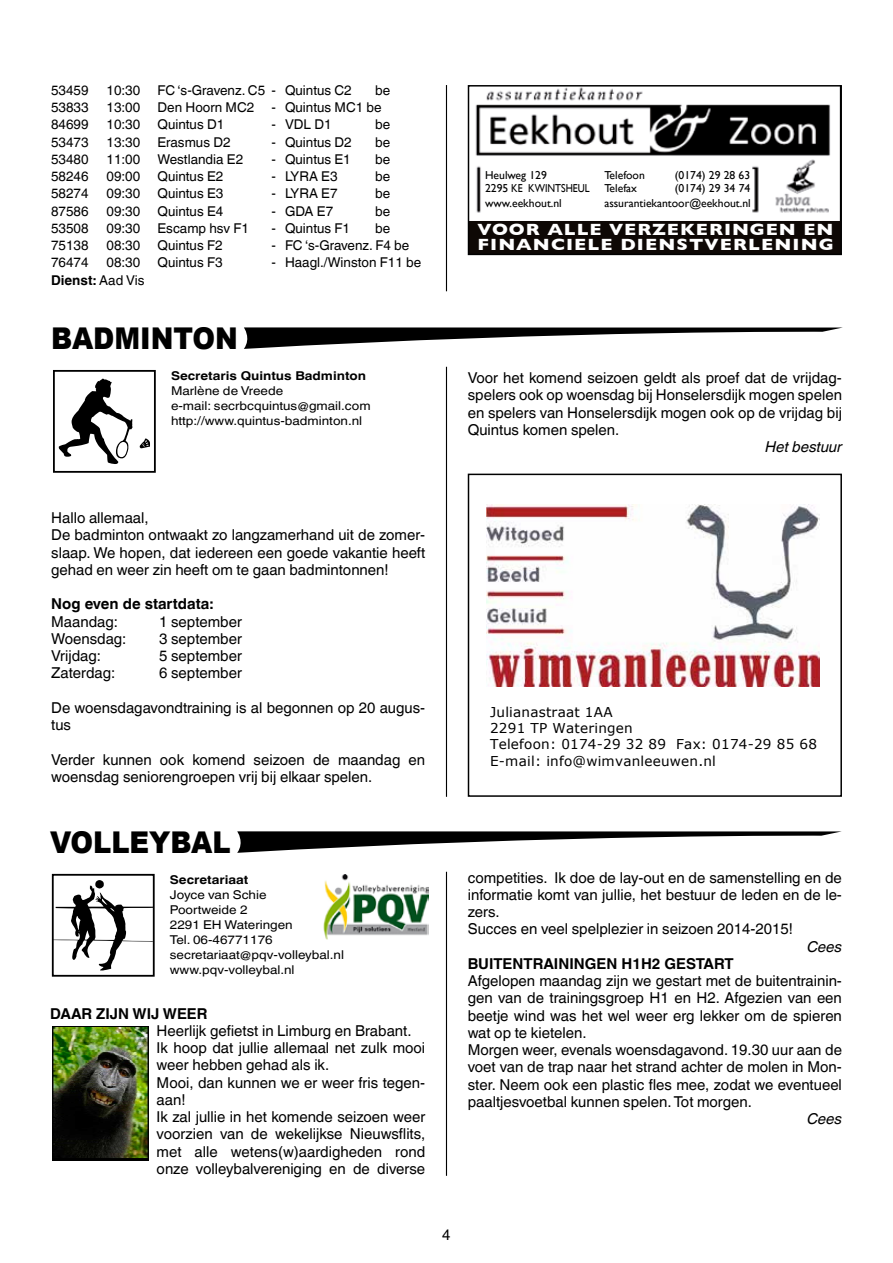
<style>
.page{position:relative;width:893px;height:1263px;background:#fff}
.page>*{position:absolute;margin:0;border:0;box-sizing:border-box;transform-origin:0 0}
.t1{font:113.55px "Sportstfb";color:#000}
.t2{font:107.7px "Sportstfb";color:#000}
.t3{font:900 30px "Arial";color:#000;scale:.91 1}
.t4{font:700 16.5px/15.1px "Gill Sans";letter-spacing:.06em;color:#fff;scale:1.13 1}
.t5{font:15px/17.2px "Helvetica World";color:#000}
.t6{font:700 15px "Helvetica World";color:#000}
.t7{font:italic 15px "Helvetica World";color:#000}
.t8{font:13.65px/16.4px "Verdana";letter-spacing:.015em;color:#000}
.t9{font:13.5px "Helvetica World";color:#000}
.t10{font:700 13.5px "Helvetica World";color:#000}
.t11{font:12.15px/15px "Helvetica World";color:#000;scale:1.11 1}
.t12{font:700 12.15px "Helvetica World";color:#000;scale:1.11 1}
.t13{font:11.55px "Gill Sans";color:#000}
.s1{font-weight:400}
</style>
<div class="page">
<div style="left:52px;top:874px;width:103px;height:103px;border:2px solid #000"></div>
<svg style="left:237px;top:831px;width:605px;height:22px"></svg>
<img style="left:323px;top:874px;width:106px;height:65px">
<div style="left:53px;top:370px;width:103px;height:103px;border:2px solid #000"></div>
<svg style="left:244px;top:327px;width:599px;height:22px"></svg>
<img style="left:475px;top:88px;width:356px;height:125px">
<div style="left:468px;top:221px;width:373px;height:32px;background:#0e0805"></div>
<div style="left:483px;top:168px;width:269px;height:42px;background:#fff"></div>
<div style="left:468px;top:85px;width:374px;height:170px;border:2px solid #000"></div>
<hr style="left:446px;top:367px;width:1px;height:430px;background:#000">
<img style="left:487px;top:504px;width:332px;height:183px">
<div style="left:468px;top:474px;width:374px;height:323px;border:2px solid #000"></div>
<img style="left:52px;top:1026px;width:96px;height:135px">
<hr style="left:446px;top:85px;width:1px;height:206px;background:#000">
<hr style="left:446px;top:872px;width:1px;height:304px;background:#000">
<p class="t9" style="left:51px;top:82px;width:39px">53459</p>
<p class="t9" style="left:107px;top:82px;width:35px">10:30</p>
<p class="t9" style="left:158px;top:82px;width:196px">FC ‘s-Gravenz. C5 - Quintus C2</p>
<p class="t9" style="left:375px;top:82px;width:17px">be</p>
<p class="t9" style="left:51px;top:99px;width:39px">53833</p>
<p class="t9" style="left:107px;top:99px;width:35px">13:00</p>
<p class="t9" style="left:158px;top:99px;width:98px">Den Hoorn MC2</p>
<p class="t9" style="left:272px;top:99px;width:112px">- Quintus MC1 be</p>
<p class="t9" style="left:51px;top:117px;width:39px">84699</p>
<p class="t9" style="left:107px;top:117px;width:35px">10:30</p>
<p class="t9" style="left:158px;top:117px;width:68px">Quintus D1</p>
<p class="t9" style="left:272px;top:117px;width:62px">- VDL D1</p>
<p class="t9" style="left:375px;top:117px;width:17px">be</p>
<p class="t9" style="left:51px;top:134px;width:39px">53473</p>
<p class="t9" style="left:107px;top:134px;width:35px">13:30</p>
<p class="t9" style="left:158px;top:134px;width:75px">Erasmus D2</p>
<p class="t9" style="left:272px;top:134px;width:82px">- Quintus D2</p>
<p class="t9" style="left:375px;top:134px;width:17px">be</p>
<p class="t9" style="left:51px;top:151px;width:39px">53480</p>
<p class="t9" style="left:107px;top:151px;width:35px">11:00</p>
<p class="t9" style="left:158px;top:151px;width:87px">Westlandia E2</p>
<p class="t9" style="left:272px;top:151px;width:81px">- Quintus E1</p>
<p class="t9" style="left:375px;top:151px;width:17px">be</p>
<p class="t9" style="left:51px;top:168px;width:39px">58246</p>
<p class="t9" style="left:107px;top:168px;width:35px">09:00</p>
<p class="t9" style="left:158px;top:168px;width:67px">Quintus E2</p>
<p class="t9" style="left:272px;top:168px;width:68px">- LYRA E3</p>
<p class="t9" style="left:375px;top:168px;width:17px">be</p>
<p class="t9" style="left:51px;top:186px;width:39px">58274</p>
<p class="t9" style="left:107px;top:186px;width:35px">09:30</p>
<p class="t9" style="left:158px;top:186px;width:67px">Quintus E3</p>
<p class="t9" style="left:272px;top:186px;width:68px">- LYRA E7</p>
<p class="t9" style="left:375px;top:186px;width:17px">be</p>
<p class="t9" style="left:51px;top:203px;width:39px">87586</p>
<p class="t9" style="left:107px;top:203px;width:35px">09:30</p>
<p class="t9" style="left:158px;top:203px;width:67px">Quintus E4</p>
<p class="t9" style="left:272px;top:203px;width:63px">- GDA E7</p>
<p class="t9" style="left:375px;top:203px;width:17px">be</p>
<p class="t9" style="left:51px;top:220px;width:39px">53508</p>
<p class="t9" style="left:107px;top:220px;width:35px">09:30</p>
<p class="t9" style="left:158px;top:220px;width:93px">Escamp hsv F1</p>
<p class="t9" style="left:272px;top:220px;width:80px">- Quintus F1</p>
<p class="t9" style="left:375px;top:220px;width:17px">be</p>
<p class="t9" style="left:51px;top:237px;width:39px">75138</p>
<p class="t9" style="left:107px;top:237px;width:35px">08:30</p>
<p class="t9" style="left:158px;top:237px;width:67px">Quintus F2</p>
<p class="t9" style="left:272px;top:237px;width:139px">- FC ‘s-Gravenz. F4 be</p>
<p class="t9" style="left:51px;top:255px;width:39px">76474</p>
<p class="t9" style="left:107px;top:255px;width:35px">08:30</p>
<p class="t9" style="left:158px;top:255px;width:67px">Quintus F3</p>
<p class="t9" style="left:272px;top:255px;width:151px">- Haagl./Winston F11 be</p>
<p class="t10" style="left:51px;top:272px;width:95px">Dienst: <span class="s1">Aad Vis</span></p>
<h3 class="t3" style="left:51px;top:321px;width:91px">BADMIN</h3>
<h3 class="t3" style="left:174px;top:321px;width:45px">TON</h3>
<h2 class="t2" style="left:48px;top:372px;width:106px">!</h2>
<p class="t12" style="left:171px;top:368px;width:177px">Secretaris Quintus Badminton</p>
<p class="t11" style="left:171px;top:383px;width:181px">Marlène de Vreede<br>e-mail: secrbcquintus@gmail.com</p>
<p class="t11" style="left:171px;top:413px;width:174px">http://www.quintus-badminton.nl</p>
<p class="t5" style="left:51px;top:509px;width:375px">Hallo allemaal,<br>De badminton ontwaakt zo langzamerhand uit de zomer&shy;slaap. We hopen, dat iedereen een goede vakantie heeft gehad en weer zin heeft om te gaan badmintonnen!</p>
<p class="t6" style="left:51px;top:595px;width:164px">Nog even de startdata:</p>
<p class="t5" style="left:51px;top:613px;width:68px">Maandag:</p>
<p class="t5" style="left:159px;top:613px;width:84px">1 september</p>
<p class="t5" style="left:51px;top:630px;width:77px">Woensdag:</p>
<p class="t5" style="left:159px;top:630px;width:84px">3 september</p>
<p class="t5" style="left:51px;top:647px;width:51px">Vrijdag:</p>
<p class="t5" style="left:159px;top:647px;width:84px">5 september</p>
<p class="t5" style="left:51px;top:665px;width:66px">Zaterdag:</p>
<p class="t5" style="left:159px;top:665px;width:84px">6 september</p>
<p class="t5" style="left:51px;top:699px;width:375px">De woensdagavondtraining is al begonnen op 20 augus&shy;tus</p>
<p class="t5" style="left:51px;top:751px;width:375px">Verder kunnen ook komend seizoen de maandag en woensdag seniorengroepen vrij bij elkaar spelen.</p>
<h3 class="t3" style="left:50px;top:825px;width:200px">VO LLEYBAL</h3>
<h1 class="t1" style="left:39px;top:873px;width:123px">{</h1>
<p class="t12" style="left:170px;top:872px;width:72px">Secretariaat</p>
<p class="t11" style="left:170px;top:887px;width:158px">Joyce van Schie<br>Poortweide 2<br>2291 EH Wateringen<br>Tel. 06-46771176 secretariaat@pqv-volleybal.nl www.pqv-volleybal.nl</p>
<p class="t6" style="left:50px;top:1005px;width:159px">Daar zijn wij weer</p>
<p class="t5" style="left:157px;top:1022px;width:270px">Heerlijk gefietst in Limburg en Brabant.<br>Ik hoop dat jullie allemaal net zulk mooi weer hebben gehad als ik.<br>Mooi, dan kunnen we er weer fris tegen&shy;aan!<br>Ik zal jullie in het komende seizoen weer voorzien van de wekelijkse Nieuwsflits, met alle wetens(w)aardigheden rond onze volleybalvereniging en de diverse</p>
<p class="t13" style="left:485px;top:168px;width:63px">Heulweg 129</p>
<p class="t13" style="left:604px;top:168px;width:42px">Telefoon</p>
<p class="t13" style="left:675px;top:168px;width:77px">(0174) 29 28 63</p>
<p class="t13" style="left:485px;top:181px;width:106px">2295 KE KWINTSHEUL</p>
<p class="t13" style="left:604px;top:181px;width:34px">Telefax</p>
<p class="t13" style="left:675px;top:181px;width:77px">(0174) 29 34 74</p>
<p class="t13" style="left:485px;top:197px;width:78px">www.eekhout.nl</p>
<p class="t13" style="left:604px;top:197px;width:148px">assurantiekantoor@eekhout.nl</p>
<p class="t4" style="left:477px;top:222px;width:317px">VOOR ALLE VERZEKERINGEN EN<br>FINANCIELE DIENSTVERLENING</p>
<p class="t5" style="left:468px;top:369px;width:376px;text-align:justify">Voor het komend seizoen geldt als proef dat de vrijdag&shy;spelers ook op woensdag bij Honselersdijk mogen spelen en spelers van Honselersdijk mogen ook op de vrijdag bij Quintus komen spelen.</p>
<p class="t7" style="left:765px;top:438px;width:78px">Het bestuur</p>
<p class="t8" style="left:490px;top:704px;width:328px">Julianastraat 1AA<br>2291 TP Wateringen<br>Telefoon: 0174-29 32 89 Fax: 0174-29 85 68<br>E-mail: info@wimvanleeuwen.nl</p>
<p class="t5" style="left:468px;top:869px;width:376px">competities. Ik doe de lay-out en de samenstelling en de informatie komt van jullie, het bestuur de leden en de le&shy;zers.<br>Succes en veel spelplezier in seizoen 2014-2015!</p>
<p class="t7" style="left:807px;top:937px;width:36px">Cees</p>
<p class="t6" style="left:468px;top:955px;width:10px">Buit</p>
<p class="t6" style="left:503px;top:955px;width:60px">entrainin</p>
<p class="t6" style="left:585px;top:955px;width:146px">gen H1H2 gestart</p>
<p class="t5" style="left:468px;top:972px;width:376px">Afgelopen maandag zijn we gestart met de buitentrainin&shy;gen van de trainingsgroep H1 en H2. Afgezien van een beetje wind was het wel weer erg lekker om de spieren wat op te kietelen.<br>Morgen weer, evenals woensdagavond. 19.30 uur aan de voet van de trap naar het strand achter de molen in Mon&shy;ster. Neem ook een plastic fles mee, zodat we eventueel paaltjesvoetbal kunnen spelen. Tot morgen.</p>
<p class="t7" style="left:807px;top:1110px;width:36px">Cees</p>
<p class="t8" style="left:497px;top:1027px;width:324px">Julianastraat 1AA<br>2291 TP Wateringen<br>Telefoon: 0174-29 32 89 Fax: 0174-29 85 68<br>E-mail: info@wimvanleeuwen.nl</p>
<p class="t5" style="left:442px;top:1226px;width:10px">4</p>
</div>
